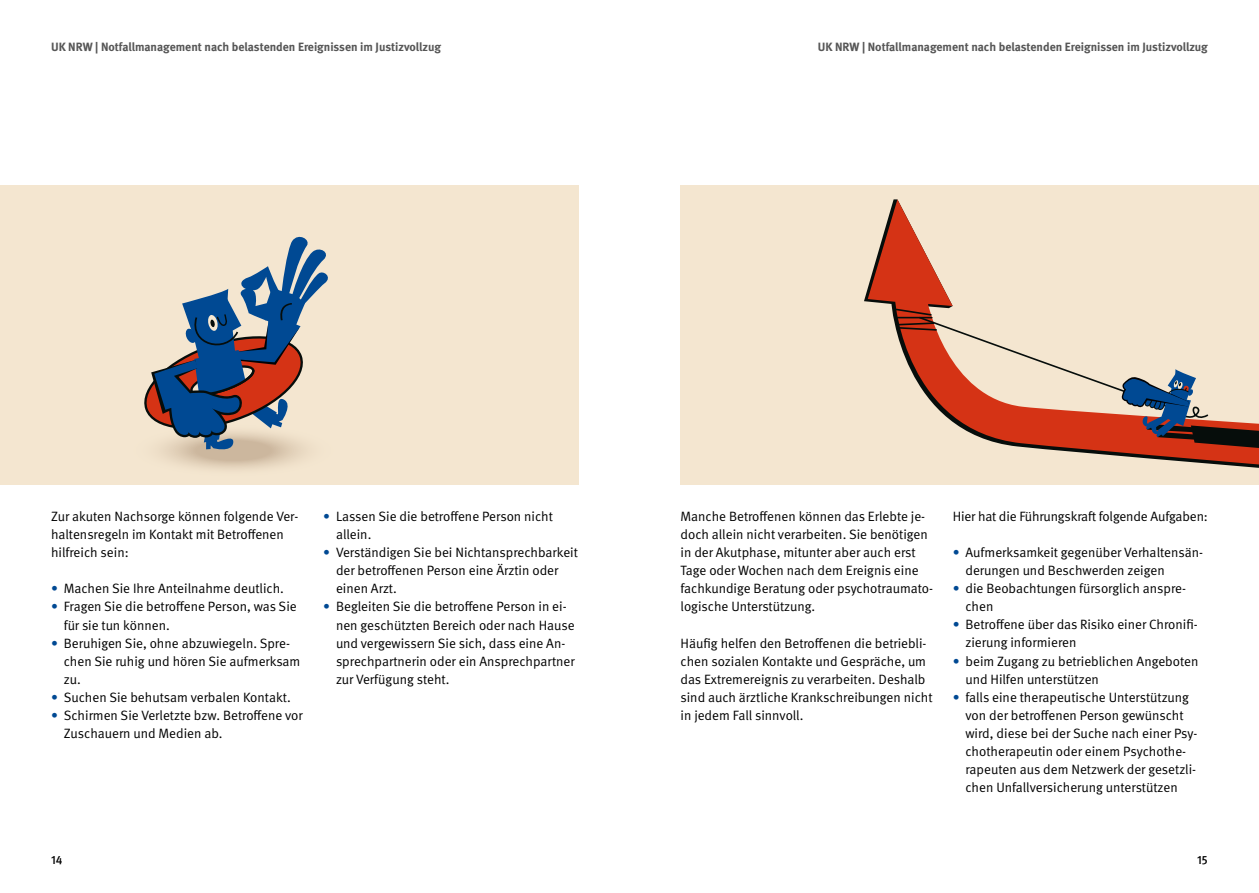
<style>
.page{position:relative;width:1259px;height:893px;background:#fff}
.page>*{position:absolute;margin:0;border:0;box-sizing:border-box;transform-origin:0 0}
.t1{font:13.5px/18.1px "DGUV Meta";color:#000}
.t2{font:700 12px "DGUV Meta";color:#565656}
.t3{font:500 12px "DGUV Meta";color:#000}
.s1{color:#004993}
</style>
<div class="page">
<div style="left:0;top:185px;width:578px;height:300px;background:#f4e6d0"></div>
<svg style="left:144px;top:236px;width:184px;height:234px"></svg>
<div style="left:680px;top:185px;width:579px;height:300px;background:#f4e6d0"></div>
<svg style="left:867px;top:199px;width:392px;height:269px"></svg>
<svg style="left:894px;top:308px;width:365px;height:149px"></svg>
<p class="t2" style="left:51px;top:40px;width:391px">UK NRW | Notfallmanagement nach belastenden Ereignissen im Justizvollzug</p>
<p class="t2" style="left:818px;top:40px;width:391px">UK NRW | Notfallmanagement nach belastenden Ereignissen im Justizvollzug</p>
<p class="t1" style="left:51px;top:508px;width:249px">Zur akuten Nachsorge können folgende Ver&shy;haltensregeln im Kontakt mit Betroffenen hilfreich sein:</p>
<p class="t1" style="left:51px;top:580px;width:232px"><span class="s1">•</span> Machen Sie Ihre Anteilnahme deutlich.</p>
<p class="t1" style="left:64px;top:598px;width:234px;text-indent:-13px"><span class="s1">•</span> Fragen Sie die betroffene Person, was Sie für sie tun können.</p>
<p class="t1" style="left:64px;top:634px;width:238px;text-indent:-13px"><span class="s1">•</span> Beruhigen Sie, ohne abzuwiegeln. Spre&shy;chen Sie ruhig und hören Sie aufmerksam zu.</p>
<p class="t1" style="left:51px;top:688px;width:239px"><span class="s1">•</span> Suchen Sie behutsam verbalen Kontakt.</p>
<p class="t1" style="left:64px;top:706px;width:240px;text-indent:-13px"><span class="s1">•</span> Schirmen Sie Verletzte bzw. Betroffene vor<br>Zuschauern und Medien ab.</p>
<p class="t1" style="left:336px;top:508px;width:218px;text-indent:-13px"><span class="s1">•</span> Lassen Sie die betroffene Person nicht allein.</p>
<p class="t1" style="left:336px;top:544px;width:243px;text-indent:-13px"><span class="s1">•</span> Verständigen Sie bei Nichtansprechbarkeit der betroffenen Person eine Ärztin oder einen Arzt.</p>
<p class="t1" style="left:336px;top:598px;width:240px;text-indent:-13px"><span class="s1">•</span> Begleiten Sie die betroffene Person in ei&shy;nen geschützten Bereich oder nach Hause und vergewissern Sie sich, dass eine An&shy;sprechpartnerin oder ein Ansprechpartner zur Verfügung steht.</p>
<p class="t1" style="left:680px;top:508px;width:254px">Manche Betroffenen können das Erlebte je&shy;doch allein nicht verarbeiten. Sie benötigen in der Akutphase, mitunter aber auch erst Tage oder Wochen nach dem Ereignis eine fachkundige Beratung oder psychotraumato&shy;logische Unterstützung.</p>
<p class="t1" style="left:680px;top:634px;width:253px">Häufig helfen den Betroffenen die betriebli&shy;chen sozialen Kontakte und Gespräche, um das Extremereignis zu verarbeiten. Deshalb sind auch ärztliche Krankschreibungen nicht in jedem Fall sinnvoll.</p>
<p class="t1" style="left:952px;top:507px;width:257px">Hier hat die Führungskraft folgende Aufgaben:</p>
<p class="t1" style="left:965px;top:544px;width:239px;text-indent:-13px"><span class="s1">•</span> Aufmerksamkeit gegenüber Verhaltensän&shy;derungen und Beschwerden zeigen</p>
<p class="t1" style="left:965px;top:580px;width:222px;text-indent:-13px"><span class="s1">•</span> die Beobachtungen fürsorglich anspre&shy;chen</p>
<p class="t1" style="left:965px;top:616px;width:234px;text-indent:-13px"><span class="s1">•</span> Betroffene über das Risiko einer Chronifi&shy;zierung informieren</p>
<p class="t1" style="left:965px;top:652px;width:234px;text-indent:-13px"><span class="s1">•</span> beim Zugang zu betrieblichen Angeboten und Hilfen unterstützen</p>
<p class="t1" style="left:965px;top:688px;width:233px;text-indent:-13px"><span class="s1">•</span> falls eine therapeutische Unterstützung von der betroffenen Person gewünscht wird, diese bei der Suche nach einer Psy&shy;chotherapeutin oder einem Psychothe&shy;rapeuten aus dem Netzwerk der gesetzli&shy;chen Unfallversicherung unterstützen</p>
<p class="t3" style="left:51px;top:853px;width:13px">14</p>
<p class="t3" style="left:1197px;top:853px;width:12px">15</p>
</div>
